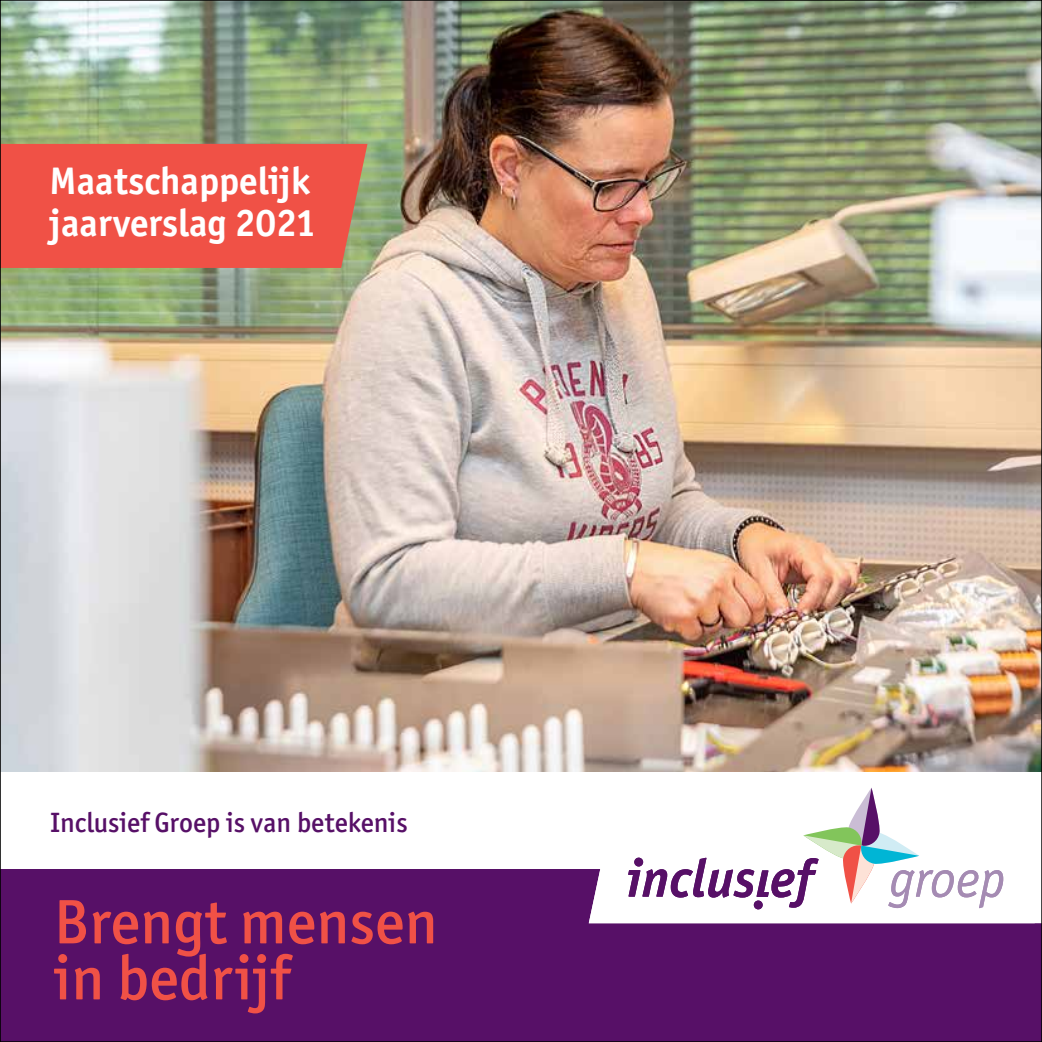
<style>
.page{position:relative;width:1042px;height:1042px;background:#fff}
.page>*{position:absolute;margin:0;border:0;box-sizing:border-box;transform-origin:0 0}
.t1{font:500 63px/56px "Officina Sans ITC Std";color:#f05146}
.t2{font:700 38.5px/42px "Officina Sans ITC Std";color:#fff}
.t3{font:500 28px "Officina Sans ITC Std";color:#571067}
</style>
<div class="page">
<img style="left:2px;top:2px;width:1038px;height:770px">
<div style="left:0;top:870px;width:1042px;height:172px;background:#571067"></div>
<div style="left:2px;top:144px;width:365px;height:124px;background:#f05146"></div>
<div style="left:589px;top:869px;width:445px;height:54px;background:#fff"></div>
<svg style="left:628px;top:787px;width:375px;height:122px"></svg>
<p class="t2" style="left:50px;top:159px;width:268px">Maatschappelijk jaarverslag 2021</p>
<p class="t3" style="left:50px;top:806px;width:359px">Inclusief Groep is van betekenis</p>
<h1 class="t1" style="left:54px;top:894px;width:385px">Brengt mensen in bedrijf</h1>
</div>
